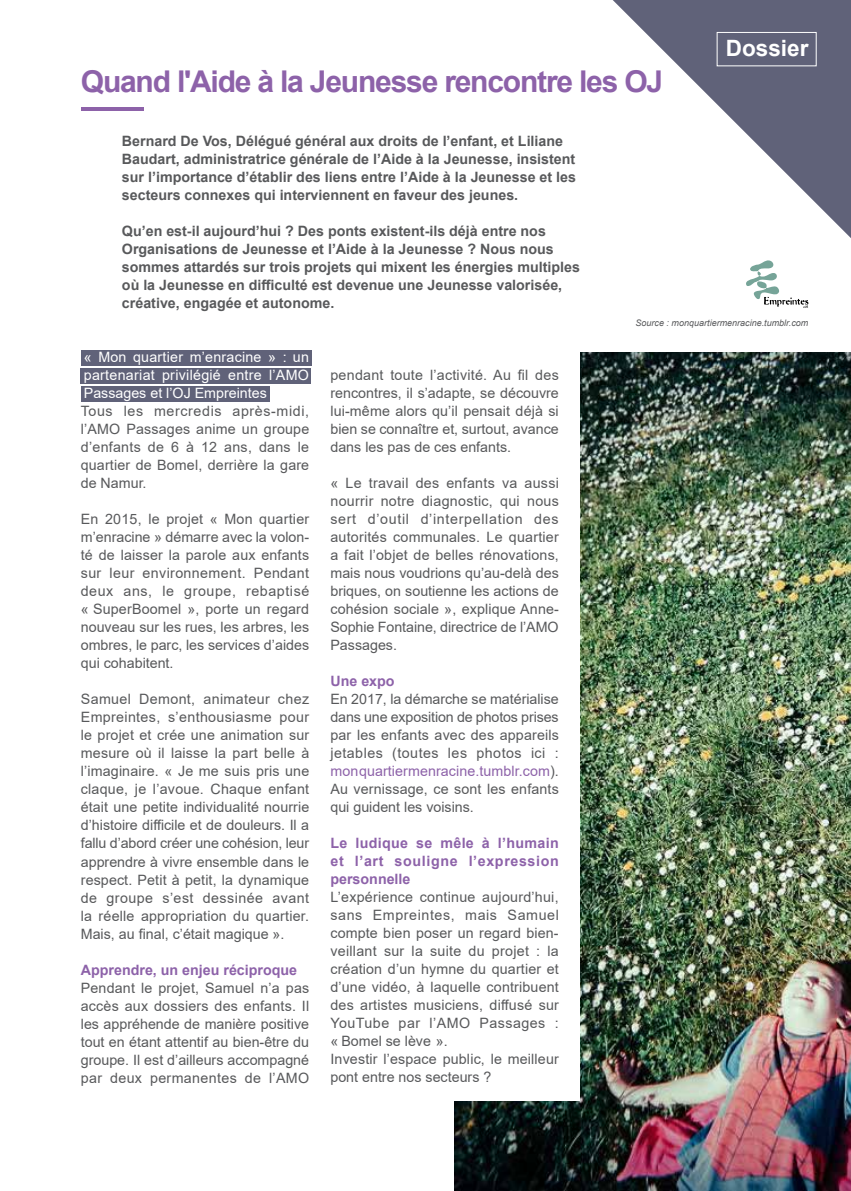
<style>
.page{position:relative;width:851px;height:1191px;background:#fff}
.page>*{position:absolute;margin:0;border:0;box-sizing:border-box;transform-origin:0 0}
.t1{font:700 30px "Arial";letter-spacing:-.04em;color:#8d62a9}
.t2{font:700 22.5px "Arial";color:#fff}
.t3{font:14.25px/18px "Arial";letter-spacing:.01em;color:#58595b;text-align:justify}
.t4{font:700 14.25px/18px "Arial";color:#58595b}
.t5{font:700 14.25px/18px "Arial";color:#8d62a9;text-align:justify}
.t6{font:14.25px/18px "Arial";letter-spacing:.02em;color:#fff;text-align:justify}
.t7{font:italic 9px "Arial";color:#58595b}
.s1{color:#8d62a9}
</style>
<div class="page">
<svg style="left:613px;top:0;width:237px;height:237px"></svg>
<div style="left:716px;top:32px;width:100px;height:34px;border:1px solid #fff"></div>
<div style="left:81px;top:350px;width:230px;height:15px;background:#606279"></div>
<div style="left:80px;top:368px;width:231px;height:15px;background:#606279"></div>
<div style="left:81px;top:386px;width:189px;height:15px;background:#606279"></div>
<img style="left:454px;top:352px;width:396px;height:839px">
<div style="left:320px;top:344px;width:260px;height:756px;background:#fff"></div>
<hr style="left:81px;top:107px;width:62px;height:3px;background:#8d62a9">
<svg style="left:746px;top:260px;width:62px;height:48px"></svg>
<h1 class="t1" style="left:81px;top:61px;width:583px">Quand l'Aide à la Jeunesse rencontre les OJ</h1>
<p class="t4" style="left:122px;top:132px;width:455px">Bernard De Vos, Délégué général aux droits de l’enfant, et Liliane Baudart, administratrice générale de l’Aide à la Jeunesse, insistent sur l’importance d’établir des liens entre l’Aide à la Jeunesse et les secteurs connexes qui interviennent en faveur des jeunes.</p>
<p class="t4" style="left:122px;top:222px;width:459px">Qu’en est-il aujourd’hui ? Des ponts existent-ils déjà entre nos Organisations de Jeunesse et l’Aide à la Jeunesse ? Nous nous sommes attardés sur trois projets qui mixent les énergies multiples où la Jeunesse en difficulté est devenue une Jeunesse valorisée, créative, engagée et autonome.</p>
<h2 class="t2" style="left:725px;top:33px;width:84px">Dossier</h2>
<p class="t6" style="left:84px;top:348px;width:227px">« Mon quartier m’enracine » : un partenariat privilégié entre l’AMO Passages et l’OJ Empreintes</p>
<p class="t3" style="left:81px;top:402px;width:230px">Tous les mercredis après-midi, l’AMO Passages anime un groupe d’enfants de 6 à 12 ans, dans le quartier de Bomel, derrière la gare de Namur.</p>
<p class="t3" style="left:81px;top:510px;width:230px">En 2015, le projet « Mon quartier m’enracine » démarre avec la volon&shy;té de laisser la parole aux enfants sur leur environnement. Pendant deux ans, le groupe, rebaptisé « SuperBoomel », porte un regard nouveau sur les rues, les arbres, les ombres, le parc, les services d’aides qui cohabitent.</p>
<p class="t3" style="left:81px;top:690px;width:230px">Samuel Demont, animateur chez Empreintes, s’enthousiasme pour le projet et crée une animation sur mesure où il laisse la part belle à l’imaginaire. « Je me suis pris une claque, je l’avoue. Chaque enfant était une petite individualité nourrie d’histoire difficile et de douleurs. Il a fallu d’abord créer une cohésion, leur apprendre à vivre ensemble dans le respect. Petit à petit, la dynamique de groupe s’est dessinée avant la réelle appropriation du quartier.<br>Mais, au final, c’était magique ».</p>
<p class="t5" style="left:81px;top:960px;width:218px">Apprendre, un enjeu réciproque</p>
<p class="t3" style="left:81px;top:978px;width:230px">Pendant le projet, Samuel n’a pas accès aux dossiers des enfants. Il les appréhende de manière positive tout en étant attentif au bien-être du groupe. Il est d’ailleurs accompagné par deux permanentes de l’AMO</p>
<p class="t3" style="left:330px;top:366px;width:230px">pendant toute l’activité. Au fil des rencontres, il s’adapte, se découvre lui-même alors qu’il pensait déjà si bien se connaître et, surtout, avance dans les pas de ces enfants.</p>
<p class="t3" style="left:330px;top:474px;width:230px">« Le travail des enfants va aussi nourrir notre diagnostic, qui nous sert d’outil d’interpellation des autorités communales. Le quartier a fait l’objet de belles rénovations, mais nous voudrions qu’au-delà des briques, on soutienne les actions de cohésion sociale », explique Anne-Sophie Fontaine, directrice de l’AMO Passages.</p>
<p class="t5" style="left:330px;top:672px;width:66px">Une expo</p>
<p class="t3" style="left:330px;top:690px;width:230px">En 2017, la démarche se matérialise dans une exposition de photos prises par les enfants avec des appareils jetables (toutes les photos ici : <span class="s1">monquartiermenracine.tumblr.com</span>).<br>Au vernissage, ce sont les enfants qui guident les voisins.</p>
<p class="t5" style="left:330px;top:834px;width:230px">Le ludique se mêle à l’humain et l’art souligne l’expression personnelle</p>
<p class="t3" style="left:330px;top:888px;width:230px;text-align:left">L’expérience continue aujourd’hui, sans Empreintes, mais Samuel compte bien poser un regard bien&shy;veillant sur la suite du projet : la création d’un hymne du quartier et d’une vidéo, à laquelle contribuent des artistes musiciens, diffusé sur<br>YouTube par l’AMO Passages : « Bomel se lève ».<br>Investir l’espace public, le meilleur pont entre nos secteurs ?</p>
<p class="t7" style="left:635px;top:317px;width:174px">Source : monquartiermenracine.tumblr.com</p>
</div>
